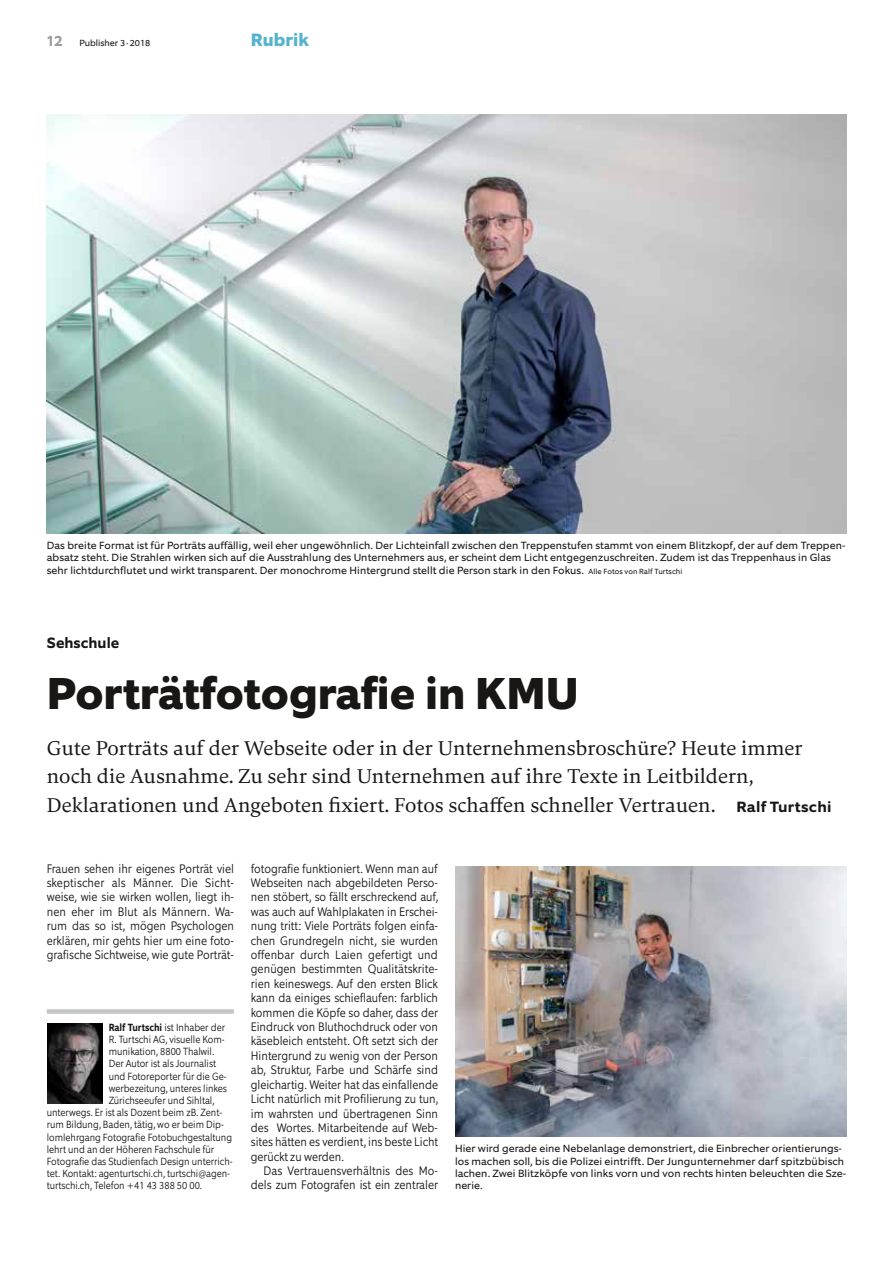
<style>
.page{position:relative;width:893px;height:1263px;background:#fff}
.page>*{position:absolute;margin:0;border:0;box-sizing:border-box;transform-origin:0 0}
.t1{font:800 45px "Equip";color:#181716}
.t2{font:21px/28.5px "Carat";color:#181716}
.t3{font:800 18px "Equip";letter-spacing:.005em;color:#55b3ce}
.t4{font:700 15px "Equip";letter-spacing:.005em;color:#181716}
.t5{font:300 12.45px/14.4px "Equip Condensed";color:#181716;text-align:justify}
.t6{font:10.5px/12.5px "Equip";letter-spacing:.01em;color:#181716}
.t7{font:300 10.5px "Equip Condensed";color:#181716}
.t8{font:9px "Equip";color:#181716}
.s1{font-weight:700;font-size:15px;color:#9c9c9d}
.s2{font-size:7.5px}
.s3{font-family:"Equip";font-weight:700;font-size:15px}
.s4{font-weight:700}
</style>
<div class="page">
<img style="left:47px;top:1024px;width:55px;height:79px">
<div style="left:47px;top:1009px;width:187px;height:5px;background:#c5c6c6"></div>
<img style="left:47px;top:115px;width:799px;height:418px">
<img style="left:455px;top:867px;width:391px;height:269px">
<p class="t8" style="left:47px;top:37px;width:105px"><span class="s1">12</span> Publisher 3·2018</p>
<h3 class="t3" style="left:251px;top:28px;width:60px">Rubrik</h3>
<p class="t6" style="left:47px;top:539px;width:800px">Das breite Format ist für Porträts auffällig, weil eher ungewöhnlich. Der Lichteinfall zwischen den Treppenstufen stammt von einem Blitzkopf, der auf dem Treppen&shy;absatz steht. Die Strahlen wirken sich auf die Ausstrahlung des Unternehmers aus, er scheint dem Licht entgegenzuschreiten. Zudem ist das Treppenhaus in Glas sehr lichtdurchflutet und wirkt transparent. Der monochrome Hintergrund stellt die Person stark in den Fokus. <span class="s2">Alle Fotos von Ralf Turtschi</span></p>
<p class="t4" style="left:47px;top:633px;width:74px">Sehschule</p>
<h1 class="t1" style="left:47px;top:665px;width:533px">Porträtfotografie in KMU</h1>
<p class="t2" style="left:47px;top:733px;width:786px">Gute Porträts auf der Webseite oder in der Unternehmensbroschüre? Heute immer noch die Ausnahme. Zu sehr sind Unternehmen auf ihre Texte in Leitbildern,<br>Deklarationen und Angeboten fixiert. Fotos schaffen schneller Vertrauen. <span class="s3">Ralf Turtschi</span></p>
<p class="t5" style="left:47px;top:861px;width:189px">Frauen sehen ihr eigenes Porträt viel skeptischer als Männer. Die Sicht&shy;weise, wie sie wirken wollen, liegt ih&shy;nen eher im Blut als Männern. Wa&shy;rum das so ist, mögen Psychologen erklären, mir gehts hier um eine foto&shy;grafische Sichtweise, wie gute Porträt-</p>
<p class="t7" style="left:109px;top:1020px;width:118px"><span class="s4">Ralf Turtschi</span> ist Inhaber der</p>
<p class="t7" style="left:109px;top:1033px;width:117px">R. Turtschi AG, visuelle Kom-</p>
<p class="t7" style="left:109px;top:1045px;width:107px">munikation, 8800 Thalwil.</p>
<p class="t7" style="left:109px;top:1057px;width:109px">Der Autor ist als Journalist</p>
<p class="t7" style="left:109px;top:1069px;width:119px">und Fotoreporter für die Ge-</p>
<p class="t7" style="left:109px;top:1081px;width:120px">werbezeitung, unteres linkes</p>
<p class="t7" style="left:109px;top:1093px;width:107px">Zürichseeufer und Sihltal,</p>
<p class="t7" style="left:47px;top:1106px;width:177px">unterwegs. Er ist als Dozent beim zB. Zent-</p>
<p class="t7" style="left:47px;top:1118px;width:179px">rum Bildung, Baden, tätig, wo er beim Dip-</p>
<p class="t7" style="left:47px;top:1130px;width:187px">lomlehrgang Fotografie Fotobuchgestaltung</p>
<p class="t7" style="left:47px;top:1142px;width:169px">lehrt und an der Höheren Fachschule für</p>
<p class="t7" style="left:47px;top:1154px;width:187px">Fotografie das Studienfach Design unterrich-</p>
<p class="t7" style="left:47px;top:1167px;width:185px">tet. Kontakt: agenturtschi.ch, turtschi@agen-</p>
<p class="t7" style="left:47px;top:1179px;width:157px">turtschi.ch, Telefon +41 43 388 50 00.</p>
<p class="t5" style="left:251px;top:861px;width:189px">fotografie funktioniert. Wenn man auf Webseiten nach abgebildeten Perso&shy;nen stöbert, so fällt erschreckend auf, was auch auf Wahlplakaten in Erschei&shy;nung tritt: Viele Porträts folgen einfa&shy;chen Grundregeln nicht, sie wurden offenbar durch Laien gefertigt und genügen bestimmten Qualitätskrite&shy;rien keineswegs. Auf den ersten Blick kann da einiges schieflaufen: farblich kommen die Köpfe so daher, dass der Eindruck von Bluthochdruck oder von käsebleich entsteht. Oft setzt sich der Hintergrund zu wenig von der Person ab, Struktur, Farbe und Schärfe sind gleichartig. Weiter hat das einfallende Licht natürlich mit Profilierung zu tun, im wahrsten und übertragenen Sinn des Wortes. Mitarbeitende auf Web&shy;sites hätten es verdient, ins beste Licht gerückt zu werden.</p>
<p class="t5" style="left:251px;top:1163px;width:189px;text-align:right">Das Vertrauensverhältnis des Mo&shy;dels zum Fotografen ist ein zentraler</p>
<p class="t6" style="left:455px;top:1142px;width:393px">Hier wird gerade eine Nebelanlage demonstriert, die Einbrecher orientierungs&shy;los machen soll, bis die Polizei eintrifft. Der Jungunternehmer darf spitzbübisch lachen. Zwei Blitzköpfe von links vorn und von rechts hinten beleuchten die Sze&shy;nerie.</p>
</div>
